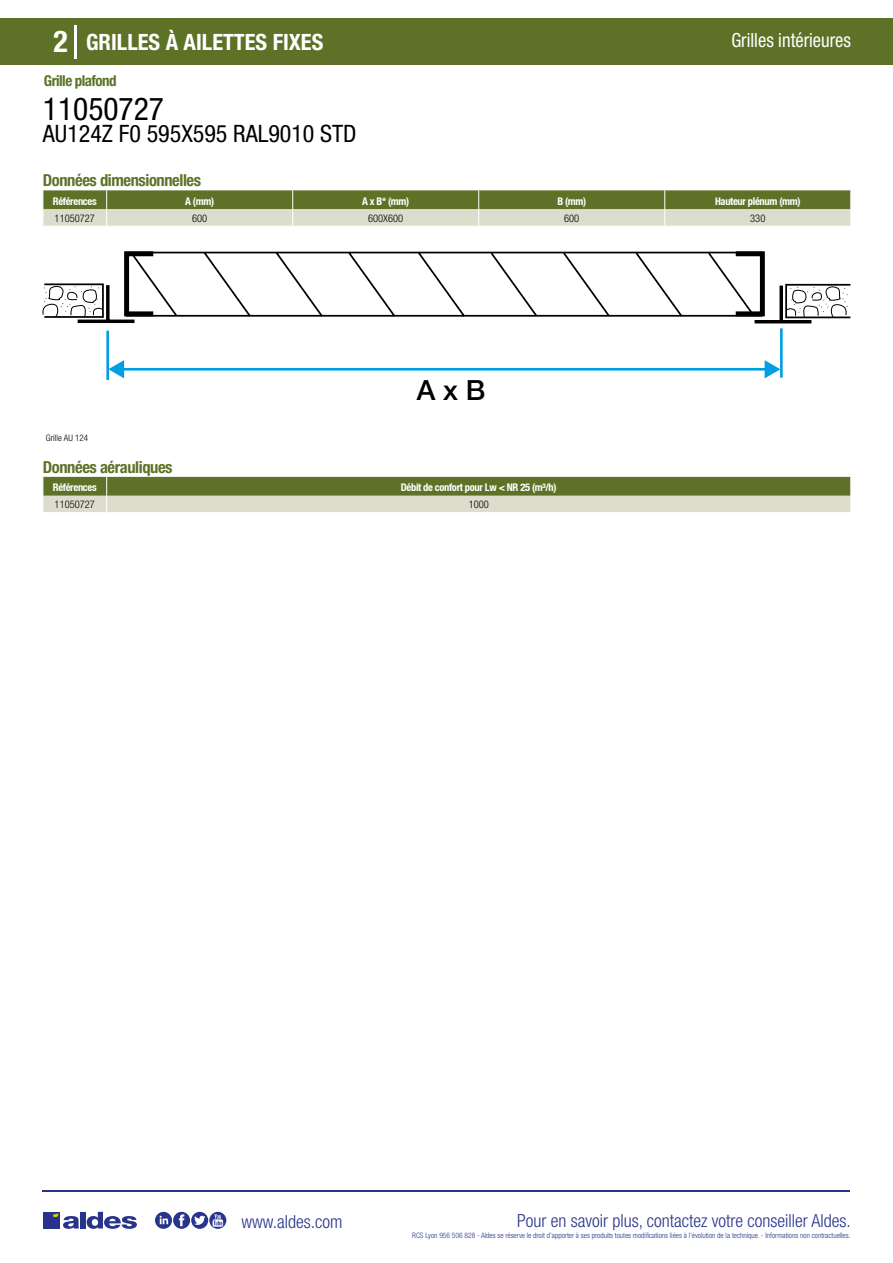
<style>
.page{position:relative;width:893px;height:1263px;background:#fff}
.page>*{position:absolute;margin:0;border:0;box-sizing:border-box;transform-origin:0 0}
.t1{font:condensed 31.5px "Helvetica Neue LT Std";color:#000}
.t2{font:700 condensed 30px "Helvetica Neue LT Std";color:#fff}
.t3{font:500 27.9px "Helvetica Neue";color:#000}
.t4{font:condensed 24px "Helvetica Neue LT Std";color:#000}
.t5{font:700 condensed 22.5px "Helvetica Neue LT Std";color:#fff}
.t6{font:condensed 19.5px "Helvetica Neue LT Std";color:#fff;scale:.95 1}
.t7{font:300 condensed 18px "Helvetica Neue";color:#28348b}
.t8{font:700 condensed 16.5px "Helvetica Neue LT Std";letter-spacing:-.025em;color:#5d7227}
.t9{font:700 condensed 15px "Helvetica Neue LT Std";letter-spacing:-.035em;color:#5d7227}
.t10{font:700 condensed 10.5px "Helvetica Neue";letter-spacing:-.03em;color:#fff}
.t11{font:300 condensed 10.5px "Helvetica Neue";color:#000}
.t12{font:300 condensed 9px "Helvetica Neue";color:#000}
.t13{font:300 condensed 7.5px "Helvetica Neue";color:#28348b}
</style>
<div class="page">
<div style="left:0;top:18px;width:893px;height:46px;background:#5d7227"></div>
<hr style="left:74px;top:25px;width:2px;height:33px;background:#fff">
<hr style="left:43px;top:1190px;width:807px;height:1px;background:#28348b">
<svg style="left:155px;top:1212px;width:71px;height:17px"></svg>
<div style="left:43px;top:1212px;width:17px;height:16px;background:#28348b"></div>
<div style="left:80px;top:1212px;width:6px;height:16px;background:#28348b"></div>
<svg style="left:87px;top:1212px;width:50px;height:17px"></svg>
<svg style="left:53px;top:1213px;width:26px;height:16px"></svg>
<svg style="left:43px;top:190px;width:808px;height:36px;background:#9ba678"></svg>
<svg style="left:43px;top:284px;width:61px;height:34px"></svg>
<svg style="left:106px;top:285px;width:4px;height:35px"></svg>
<hr style="left:78px;top:320px;width:57px;height:3px;background:#000">
<svg style="left:785px;top:284px;width:63px;height:34px"></svg>
<svg style="left:779px;top:286px;width:4px;height:34px"></svg>
<hr style="left:755px;top:320px;width:56px;height:3px;background:#000">
<hr style="left:106px;top:331px;width:3px;height:49px;background:#009fe3">
<hr style="left:780px;top:328px;width:3px;height:50px;background:#009fe3">
<hr style="left:121px;top:368px;width:646px;height:3px;background:#009fe3">
<svg style="left:765px;top:360px;width:15px;height:18px"></svg>
<svg style="left:109px;top:360px;width:15px;height:18px"></svg>
<svg style="left:124px;top:251px;width:641px;height:66px"></svg>
<svg style="left:43px;top:477px;width:808px;height:35px;background:#99a475"></svg>
<h2 class="t2" style="left:54px;top:24px;width:16px">2</h2>
<h3 class="t5" style="left:86px;top:28px;width:239px">GRILLES À AILETTES FIXES</h3>
<h3 class="t6" style="left:731px;top:29px;width:127px">Grilles intérieures</h3>
<h3 class="t9" style="left:44px;top:71px;width:74px">Grille plafond</h3>
<h1 class="t1" style="left:43px;top:91px;width:122px">11050727</h1>
<h3 class="t4" style="left:43px;top:120px;width:315px">AU124Z F0 595X595 RAL9010 STD</h3>
<h3 class="t8" style="left:43px;top:170px;width:160px">Données dimensionnelles</h3>
<h3 class="t10" style="left:53px;top:195px;width:45px">Références</h3>
<h3 class="t10" style="left:185px;top:195px;width:30px">A (mm)</h3>
<h3 class="t10" style="left:362px;top:195px;width:49px">A x B* (mm)</h3>
<h3 class="t10" style="left:557px;top:195px;width:30px">B (mm)</h3>
<h3 class="t10" style="left:715px;top:195px;width:87px">Hauteur plénum (mm)</h3>
<h3 class="t11" style="left:55px;top:212px;width:42px">11050727</h3>
<h3 class="t11" style="left:192px;top:212px;width:17px">600</h3>
<h3 class="t11" style="left:368px;top:212px;width:37px">600X600</h3>
<h3 class="t11" style="left:564px;top:212px;width:17px">600</h3>
<h3 class="t11" style="left:750px;top:212px;width:17px">330</h3>
<h3 class="t3" style="left:417px;top:374px;width:70px">A x B</h3>
<p class="t12" style="left:46px;top:433px;width:44px">Grille AU 124</p>
<h3 class="t8" style="left:43px;top:457px;width:131px">Données aérauliques</h3>
<h3 class="t10" style="left:53px;top:481px;width:45px">Références</h3>
<h3 class="t10" style="left:401px;top:481px;width:157px">Débit de confort pour Lw &lt; NR 25 (m³/h)</h3>
<h3 class="t11" style="left:55px;top:498px;width:42px">11050727</h3>
<h3 class="t11" style="left:469px;top:498px;width:22px">1000</h3>
<h3 class="t7" style="left:241px;top:1211px;width:102px">www.aldes.com</h3>
<h3 class="t7" style="left:517px;top:1211px;width:335px">Pour en savoir plus, contactez votre conseiller Aldes.</h3>
<p class="t13" style="left:412px;top:1230px;width:440px">RCS Lyon 956 506 828 - Aldes se réserve le droit d’apporter à ses produits toutes modifications liées à l’évolution de la technique. - Informations non contractuelles.</p>
</div>
